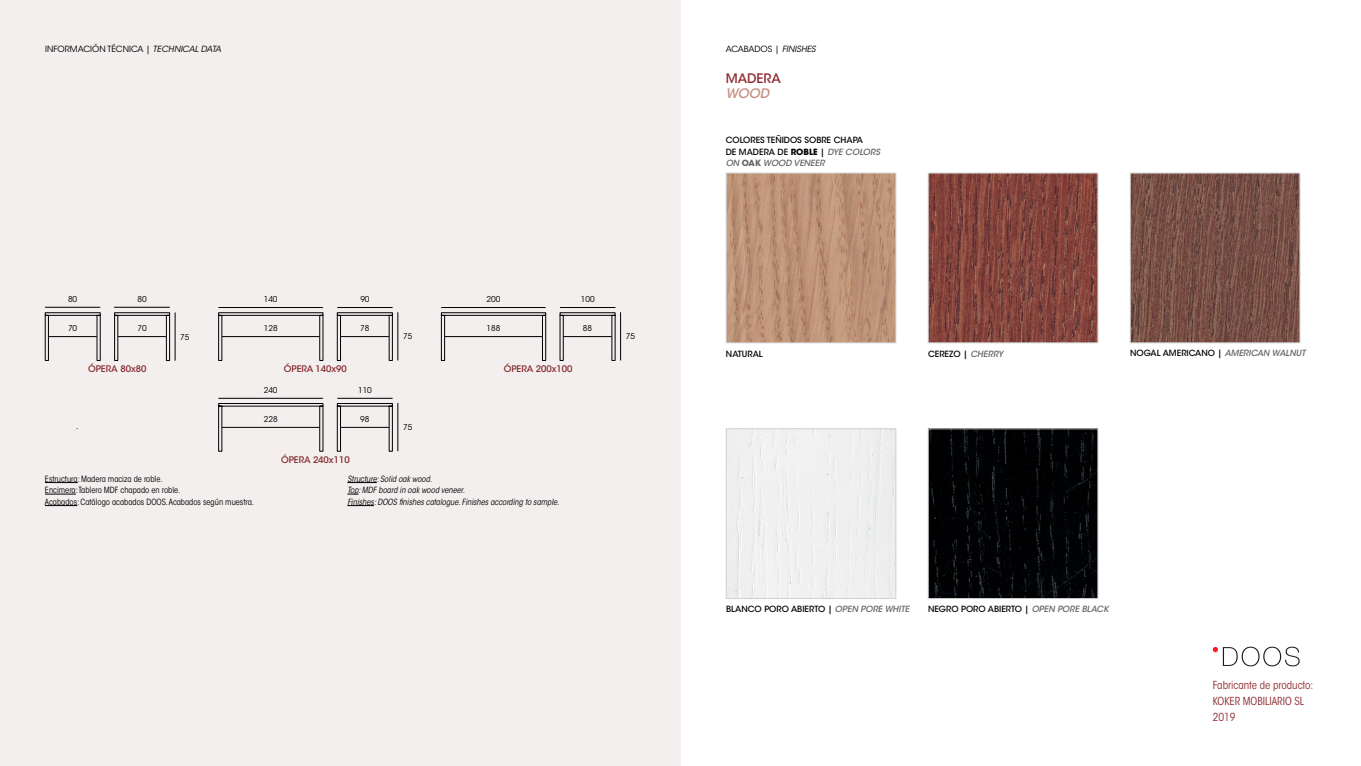
<style>
.page{position:relative;width:1361px;height:766px;background:#fff}
.page>*{position:absolute;margin:0;border:0;box-sizing:border-box;transform-origin:0 0}
.t1{font:500 13px "ITC Avant Garde Std";color:#8e292e}
.t2{font:italic 500 13px "ITC Avant Garde Std";color:#c58d81}
.t3{font:condensed 11px/16px "ITC Avant Garde Std";color:#8e292e}
.t4{font:500 9px "ITC Avant Garde Std";color:#8e292e}
.t5{font:500 8.5px/11.5px "ITC Avant Garde Std";color:#000}
.t6{font:condensed 8.5px/11.5px "ITC Avant Garde Std";color:#000}
.t7{font:italic condensed 8.5px/11.5px "ITC Avant Garde Std";color:#000}
.t8{font:8.5px "ITC Avant Garde Std";color:#000}
.t9{font:8px "ITC Avant Garde Std";color:#000}
.s1{font-style:italic}
.s2{font-weight:700}
.s3{font-style:italic;color:#646363}
.s4{font-weight:700;color:#646363}
</style>
<div class="page">
<img style="left:728px;top:175px;width:166px;height:166px">
<div style="left:726px;top:173px;width:170px;height:170px;border:1px solid #d0d0d0"></div>
<div style="left:728px;top:430px;width:166px;height:166px;background:#f0f0f0"></div>
<div style="left:726px;top:428px;width:170px;height:170px;border:1px solid #d0d0d0"></div>
<img style="left:930px;top:430px;width:166px;height:166px">
<img style="left:930px;top:175px;width:166px;height:166px">
<div style="left:928px;top:173px;width:170px;height:170px;border:1px solid #d0d0d0"></div>
<img style="left:1132px;top:175px;width:166px;height:166px">
<div style="left:1130px;top:173px;width:170px;height:170px;border:1px solid #d0d0d0"></div>
<svg style="left:1212px;top:646px;width:87px;height:20px"></svg>
<div style="left:0;top:0;width:680px;height:765px;background:#f2efee"></div>
<svg style="left:45px;top:312px;width:125px;height:49px"></svg>
<hr style="left:48px;top:336px;width:49px;height:1px;background:#000">
<hr style="left:118px;top:336px;width:48px;height:1px;background:#000">
<hr style="left:45px;top:307px;width:55px;height:1px;background:#000">
<hr style="left:114px;top:307px;width:56px;height:1px;background:#000">
<hr style="left:175px;top:312px;width:1px;height:48px;background:#000">
<svg style="left:218px;top:312px;width:175px;height:49px"></svg>
<hr style="left:218px;top:307px;width:105px;height:1px;background:#000">
<hr style="left:337px;top:307px;width:56px;height:1px;background:#000">
<hr style="left:340px;top:336px;width:49px;height:1px;background:#000">
<hr style="left:222px;top:336px;width:97px;height:1px;background:#000">
<hr style="left:397px;top:312px;width:1px;height:48px;background:#000">
<svg style="left:441px;top:312px;width:174px;height:49px"></svg>
<hr style="left:441px;top:307px;width:104px;height:1px;background:#000">
<hr style="left:560px;top:307px;width:55px;height:1px;background:#000">
<hr style="left:563px;top:336px;width:49px;height:1px;background:#000">
<hr style="left:445px;top:336px;width:97px;height:1px;background:#000">
<hr style="left:620px;top:312px;width:1px;height:48px;background:#000">
<svg style="left:218px;top:403px;width:175px;height:48px"></svg>
<hr style="left:218px;top:398px;width:105px;height:1px;background:#000">
<hr style="left:337px;top:398px;width:56px;height:1px;background:#000">
<hr style="left:340px;top:427px;width:49px;height:1px;background:#000">
<hr style="left:222px;top:427px;width:97px;height:1px;background:#000">
<hr style="left:397px;top:403px;width:1px;height:48px;background:#000">
<hr style="left:45px;top:482px;width:33px;height:1px;background:#000">
<hr style="left:45px;top:493px;width:31px;height:1px;background:#000">
<hr style="left:45px;top:505px;width:32px;height:1px;background:#000">
<hr style="left:347px;top:482px;width:30px;height:1px;background:#000">
<svg style="left:347px;top:505px;width:27px;height:1px"></svg>
<p class="t8" style="left:45px;top:44px;width:178px">INFORMACIÓN TÉCNICA | <span class="s1">TECHNICAL DATA</span></p>
<p class="t9" style="left:68px;top:294px;width:11px">80</p>
<p class="t9" style="left:68px;top:323px;width:11px">70</p>
<p class="t9" style="left:137px;top:323px;width:11px">70</p>
<p class="t9" style="left:137px;top:294px;width:11px">80</p>
<p class="t9" style="left:180px;top:332px;width:11px">75</p>
<p class="t9" style="left:264px;top:294px;width:15px">140</p>
<p class="t9" style="left:264px;top:323px;width:15px">128</p>
<p class="t9" style="left:360px;top:323px;width:11px">78</p>
<p class="t9" style="left:360px;top:294px;width:11px">90</p>
<p class="t9" style="left:403px;top:331px;width:11px">75</p>
<p class="t9" style="left:486px;top:294px;width:15px">200</p>
<p class="t9" style="left:486px;top:323px;width:15px">188</p>
<p class="t9" style="left:583px;top:323px;width:11px">88</p>
<p class="t9" style="left:581px;top:294px;width:15px">100</p>
<p class="t4" style="left:88px;top:363px;width:60px">ÓPERA 80x80</p>
<p class="t4" style="left:284px;top:363px;width:65px">ÓPERA 140x90</p>
<p class="t4" style="left:504px;top:363px;width:70px">ÓPERA 200x100</p>
<p class="t9" style="left:264px;top:385px;width:15px">240</p>
<p class="t9" style="left:264px;top:414px;width:15px">228</p>
<p class="t9" style="left:360px;top:414px;width:11px">98</p>
<p class="t9" style="left:358px;top:385px;width:15px">110</p>
<p class="t9" style="left:403px;top:422px;width:11px">75</p>
<p class="t4" style="left:281px;top:454px;width:70px">ÓPERA 240x110</p>
<p class="t6" style="left:45px;top:473px;width:211px">Estructura: Madera maciza de roble.<br>Encimera: Tablero MDF chapado en roble.<br>Acabados: Catálogo acabados DOOS. Acabados según muestra.</p>
<p class="t7" style="left:347px;top:473px;width:213px">Structure: Solid oak wood.<br>Top: MDF board in oak wood veneer.<br>Finishes: DOOS finishes catalogue. Finishes according to sample.</p>
<p class="t9" style="left:626px;top:331px;width:11px">75</p>
<p class="t8" style="left:726px;top:44px;width:92px">ACABADOS | <span class="s1">FINISHES</span></p>
<h1 class="t1" style="left:726px;top:70px;width:57px">MADERA</h1>
<h1 class="t2" style="left:726px;top:85px;width:45px">WOOD</h1>
<p class="t5" style="left:726px;top:134px;width:156px">COLORES TEÑIDOS SOBRE CHAPA<br>DE MADERA DE <span class="s2">ROBLE</span> | <span class="s3">DYE COLORS<br>ON</span> <span class="s4">OAK</span> <span class="s3">WOOD VENEER</span></p>
<p class="t5" style="left:726px;top:348px;width:38px">NATURAL</p>
<p class="t5" style="left:928px;top:348px;width:77px">CEREZO | <span class="s3">CHERRY</span></p>
<p class="t5" style="left:1130px;top:347px;width:177px">NOGAL AMERICANO | <span class="s3">AMERICAN WALNUT</span></p>
<p class="t5" style="left:726px;top:603px;width:185px">BLANCO PORO ABIERTO | <span class="s3">OPEN PORE WHITE</span></p>
<p class="t5" style="left:928px;top:603px;width:182px">NEGRO PORO ABIERTO | <span class="s3">OPEN PORE BLACK</span></p>
<p class="t3" style="left:1212px;top:676px;width:102px">Fabricante de producto:<br>KOKER MOBILIARIO SL<br>2019</p>
</div>
